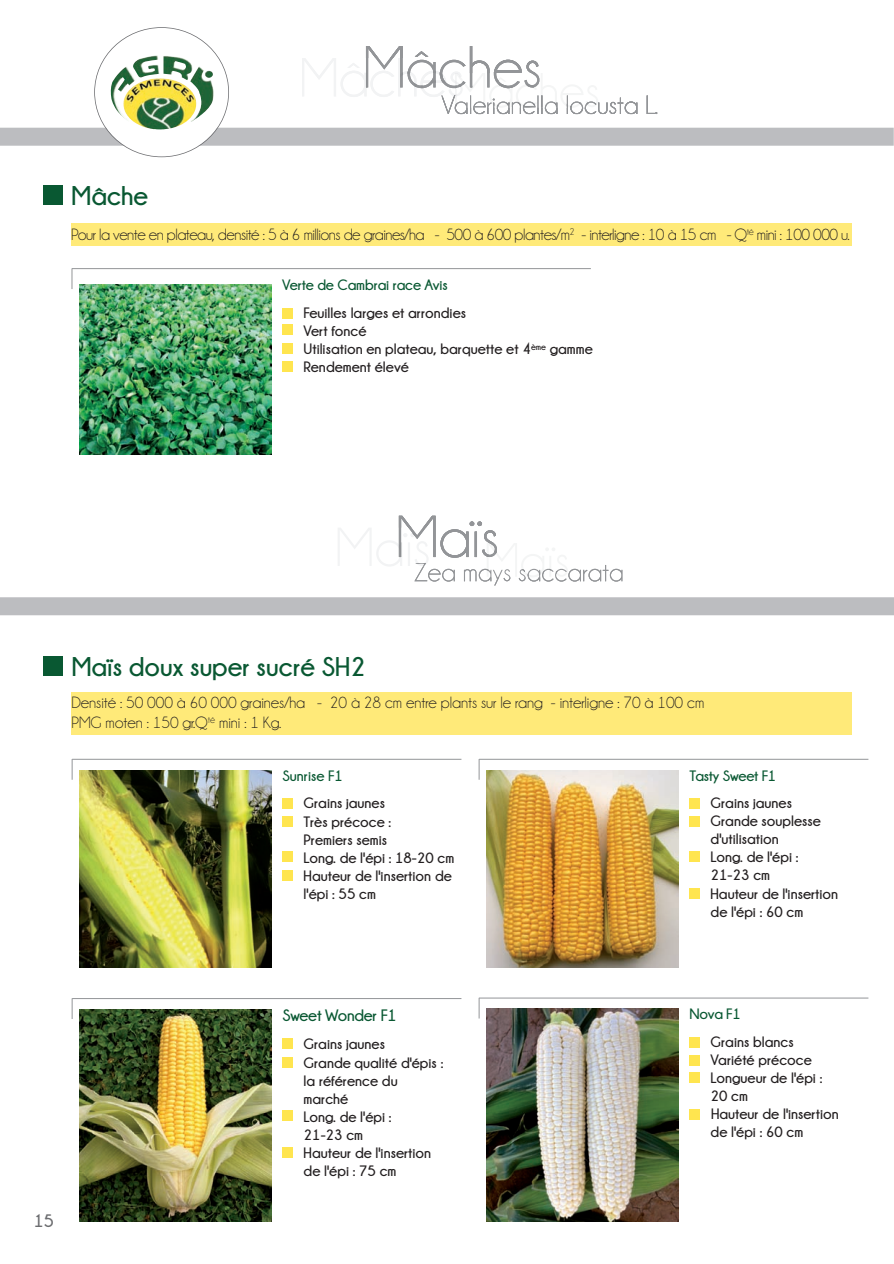
<style>
.page{position:relative;width:894px;height:1264px;background:#fff}
.page>*{position:absolute;margin:0;border:0;box-sizing:border-box;transform-origin:0 0}
.t1{font:700 27px "Champagne&Limousines";color:#095832}
.t2{font:700 18px "Champagne&Limousines";color:#6c6d70}
.t3{font:16.5px "Champagne&Limousines";letter-spacing:-.03em;color:#231f20}
.t4{font:16.5px/19.8px "Champagne&Limousines";letter-spacing:-.005em;color:#231f20}
.t5{font:700 16.5px "Champagne&Limousines";letter-spacing:-.015em;color:#095832}
.t6{font:700 15px/18px "Champagne&Limousines";color:#231f20}
.t7{font:700 15px "Champagne&Limousines";letter-spacing:-.01em;color:#095832}
</style>
<div class="page">
<svg style="left:893px;top:128px;width:1px;height:18px"></svg>
<img style="left:0;top:27px;width:893px;height:1195px">
<h1 class="t1" style="left:72px;top:180px;width:78px">Mâche</h1>
<p class="t3" style="left:71px;top:224px;width:779px">Pour la vente en plateau, densité : 5 à 6 millions de graines/ha - 500 à 600 plantes/m<sup>2</sup> - interligne : 10 à 15 cm - Q<sup>té</sup> mini : 100 000 u.</p>
<p class="t7" style="left:282px;top:276px;width:167px">Verte de Cambrai race Avis</p>
<p class="t6" style="left:303px;top:303px;width:291px">Feuilles larges et arrondies<br>Vert foncé<br>Utilisation en plateau, barquette et 4<sup>ème</sup> gamme<br>Rendement élevé</p>
<h1 class="t1" style="left:72px;top:651px;width:295px">Maïs doux super sucré SH2</h1>
<p class="t4" style="left:71px;top:692px;width:634px">Densité : 50 000 à 60 000 graines/ha - 20 à 28 cm entre plants sur le rang - interligne : 70 à 100 cm<br>PMG moten : 150 gr.Q<sup>té</sup> mini : 1 Kg.</p>
<p class="t7" style="left:282px;top:766px;width:62px">Sunrise F1</p>
<p class="t6" style="left:303px;top:794px;width:152px">Grains jaunes<br>Très précoce :<br>Premiers semis<br>Long. de l'épi : 18-20 cm<br>Hauteur de l'insertion de l'épi : 55 cm</p>
<p class="t7" style="left:689px;top:766px;width:88px">Tasty Sweet F1</p>
<p class="t6" style="left:710px;top:794px;width:129px">Grains jaunes<br>Grande souplesse d'utilisation<br>Long. de l'épi :<br>21-23 cm<br>Hauteur de l'insertion de l'épi : 60 cm</p>
<p class="t2" style="left:34px;top:1210px;width:22px">15</p>
<p class="t5" style="left:282px;top:1005px;width:116px">Sweet Wonder F1</p>
<p class="t6" style="left:303px;top:1035px;width:141px">Grains jaunes<br>Grande qualité d'épis : la référence du marché<br>Long. de l'épi :<br>21-23 cm<br>Hauteur de l'insertion de l'épi : 75 cm</p>
<p class="t7" style="left:689px;top:1005px;width:53px">Nova F1</p>
<p class="t6" style="left:710px;top:1033px;width:130px">Grains blancs<br>Variété précoce<br>Longueur de l'épi :<br>20 cm<br>Hauteur de l'insertion de l'épi : 60 cm</p>
</div>
